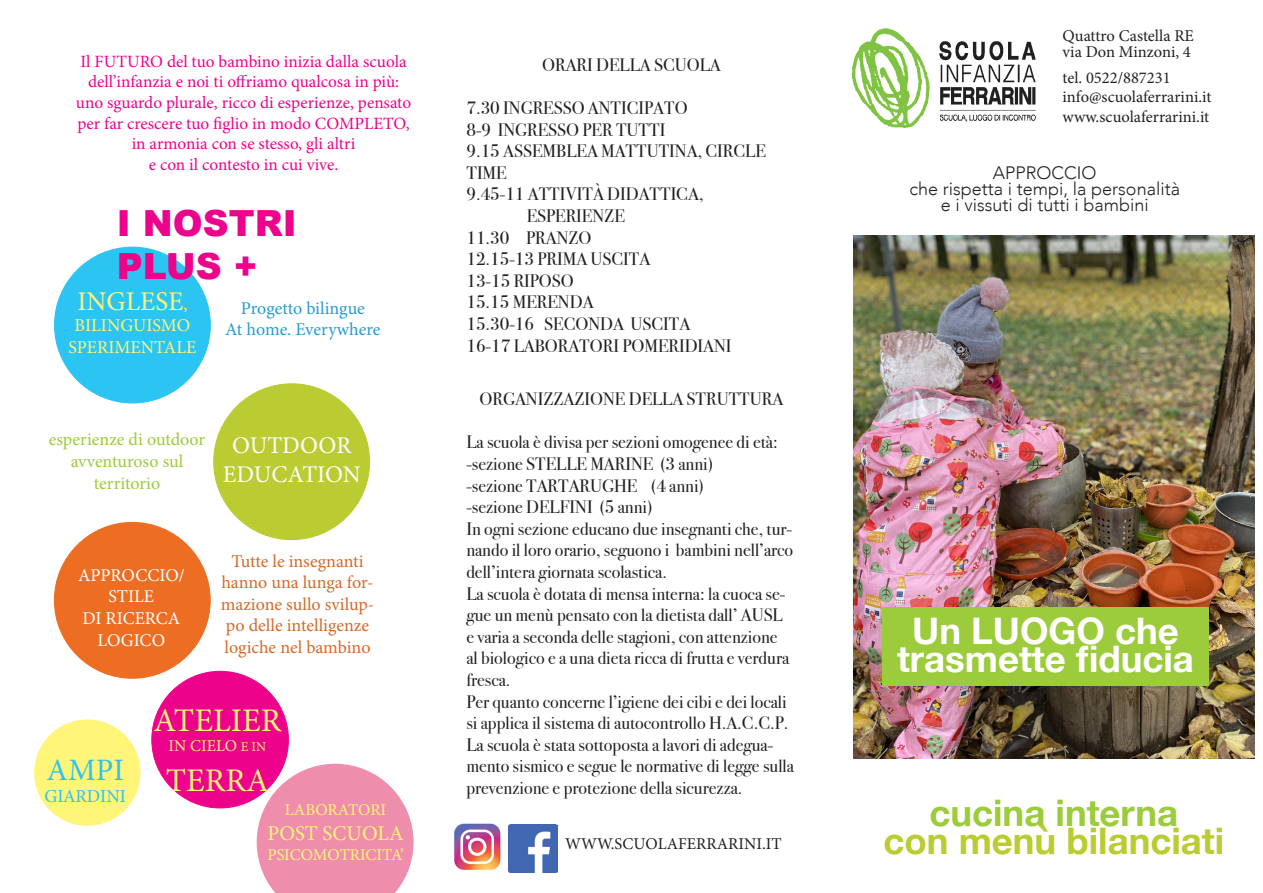
<style>
.page{position:relative;width:1263px;height:893px;background:#fff}
.page>*{position:absolute;margin:0;border:0;box-sizing:border-box;transform-origin:0 0}
.t1{font:700 36.6px "Helvetica Neue";color:#fff}
.t2{font:700 36.6px "Helvetica Neue";color:#bacc32}
.t3{font:700 36.6px "Helvetica Neue";color:#9ccb3b}
.t4{font:900 36px/43.2px "Arial";color:#ed028c}
.t5{font:33px "Minion Pro";color:#fff578}
.t6{font:31.2px "Minion Pro";color:#2bc4f3}
.t7{font:27px "Minion Pro";color:#fff578}
.t8{font:24px "Minion Pro";color:#fff}
.t9{font:21px "Minion Pro";color:#fff578}
.t10{font:18.15px "Minion Pro";color:#2bc4f3}
.t11{font:18px/21.6px "Bodoni Svty Two ITCTT";color:#231f20}
.t12{font:18px/21.6px "Minion Pro";color:#d56929;text-align:center}
.t13{font:300 18px "Avenir";color:#231f20}
.t14{font:18px/21.6px "Minion Pro";color:#9ccb3b;text-align:center}
.t15{font:18px "Minion Pro";letter-spacing:-.005em;color:#259bd7}
.t16{font:18px "Minion Pro";color:#fff}
.t17{font:18px "Minion Pro";color:#fff578}
.t18{font:17.25px/20.7px "Minion Pro";color:#ed028c;text-align:center}
.t19{font:16.5px "Minion Pro";color:#231f20}
.t20{font:16.5px "Minion Pro";color:#fff578}
.s1{font-size:18px}
.s2{font-size:13.5px}
</style>
<div class="page">
<img style="left:454px;top:823px;width:47px;height:48px">
<img style="left:509px;top:824px;width:49px;height:49px">
<div style="left:55px;top:247px;width:155px;height:156px;background:#2bc4f3;border-radius:50%"></div>
<div style="left:214px;top:384px;width:155px;height:156px;background:#bacc32;border-radius:50%"></div>
<div style="left:54px;top:522px;width:156px;height:156px;background:#ed6e23;border-radius:50%"></div>
<div style="left:152px;top:671px;width:136px;height:137px;background:#ed028c;border-radius:50%"></div>
<div style="left:35px;top:720px;width:105px;height:105px;background:#fff578;border-radius:50%"></div>
<svg style="left:257px;top:764px;width:157px;height:129px"></svg>
<img style="left:854px;top:235px;width:400px;height:523px">
<div style="left:882px;top:608px;width:327px;height:78px;background:#9ccb3b"></div>
<img style="left:852px;top:29px;width:183px;height:98px">
<p class="t18" style="left:76px;top:51px;width:337px">Il FUTURO del tuo bambino inizia dalla scuola dell’infanzia e noi ti offriamo qualcosa in più: uno sguardo plurale, ricco di esperienze, pensato per far crescere tuo figlio in modo COMPLETO, in armonia con se stesso, gli altri</p>
<p class="t18" style="left:149px;top:154px;width:191px">e con il contesto in cui vive.</p>
<p class="t4" style="left:117px;top:200px;width:181px">I NOSTRI<br>PLUS +</p>
<p class="t7" style="left:77px;top:283px;width:112px">INGLESE<span class="s1">,</span></p>
<p class="t17" style="left:75px;top:314px;width:117px">BILINGUISMO</p>
<p class="t17" style="left:69px;top:335px;width:129px">SPERIMENTALE</p>
<p class="t15" style="left:241px;top:296px;width:126px">Progetto bilingue</p>
<p class="t15" style="left:225px;top:318px;width:157px">At home. Everywhere</p>
<p class="t14" style="left:49px;top:429px;width:158px">esperienze di outdoor avventuroso sul</p>
<p class="t14" style="left:94px;top:472px;width:68px">territorio</p>
<p class="t8" style="left:232px;top:429px;width:121px">OUTDOOR</p>
<p class="t8" style="left:223px;top:458px;width:139px">EDUCATION</p>
<p class="t16" style="left:78px;top:563px;width:108px">APPROCCIO/</p>
<p class="t16" style="left:109px;top:585px;width:47px">STILE</p>
<p class="t16" style="left:82px;top:606px;width:100px">DI RICERCA</p>
<p class="t16" style="left:98px;top:628px;width:69px">LOGICO</p>
<p class="t12" style="left:221px;top:550px;width:155px">Tutte le insegnanti hanno una lunga for&shy;mazione sullo svilup&shy;po delle intelligenze logiche nel bambino</p>
<p class="t5" style="left:153px;top:699px;width:129px">ATELIER</p>
<p class="t20" style="left:168px;top:735px;width:99px">IN CIELO <span class="s2">E IN</span></p>
<p class="t6" style="left:47px;top:749px;width:79px">AMPI</p>
<p class="t5" style="left:166px;top:758px;width:105px">TERRA</p>
<p class="t10" style="left:44px;top:784px;width:83px">GIARDINI</p>
<p class="t20" style="left:285px;top:799px;width:103px">LABORATORI</p>
<p class="t9" style="left:268px;top:820px;width:137px">POST SCUOLA</p>
<p class="t20" style="left:267px;top:844px;width:138px">PSICOMOTRICITA’</p>
<p class="t11" style="left:542px;top:52px;width:180px">ORARI DELLA SCUOLA</p>
<p class="t11" style="left:466px;top:95px;width:223px">7.30 INGRESSO ANTICIPATO</p>
<p class="t11" style="left:466px;top:117px;width:200px">8-9 INGRESSO PER TUTTI</p>
<p class="t11" style="left:466px;top:138px;width:301px">9.15 ASSEMBLEA MATTUTINA, CIRCLE<br>TIME</p>
<p class="t11" style="left:466px;top:182px;width:239px">9.45-11 ATTIVITÀ DIDATTICA,</p>
<p class="t11" style="left:527px;top:203px;width:100px">ESPERIENZE</p>
<p class="t11" style="left:466px;top:225px;width:127px">11.30 PRANZO</p>
<p class="t11" style="left:466px;top:246px;width:185px">12.15-13 PRIMA USCITA</p>
<p class="t11" style="left:466px;top:268px;width:109px">13-15 RIPOSO</p>
<p class="t11" style="left:466px;top:290px;width:129px">15.15 MERENDA</p>
<p class="t11" style="left:466px;top:311px;width:225px">15.30-16 SECONDA USCITA</p>
<p class="t11" style="left:466px;top:333px;width:267px">16-17 LABORATORI POMERIDIANI</p>
<p class="t11" style="left:479px;top:386px;width:305px">ORGANIZZAZIONE DELLA STRUTTURA</p>
<p class="t11" style="left:466px;top:430px;width:313px">La scuola è divisa per sezioni omogenee di età:</p>
<p class="t11" style="left:466px;top:451px;width:248px">-sezione STELLE MARINE (3 anni)</p>
<p class="t11" style="left:466px;top:473px;width:239px">-sezione TARTARUGHE (4 anni)</p>
<p class="t11" style="left:466px;top:494px;width:188px">-sezione DELFINI (5 anni)</p>
<p class="t11" style="left:466px;top:516px;width:328px;text-align:justify">In ogni sezione educano due insegnanti che, tur&shy;nando il loro orario, seguono i bambini nell’arco dell’intera giornata scolastica.</p>
<p class="t11" style="left:466px;top:581px;width:324px">La scuola è dotata di mensa interna: la cuoca se&shy;gue un menù pensato con la dietista dall’ AUSL e varia a seconda delle stagioni, con attenzione al biologico e a una dieta ricca di frutta e verdura fresca.</p>
<p class="t11" style="left:466px;top:689px;width:329px">Per quanto concerne l’igiene dei cibi e dei locali si applica il sistema di autocontrollo H.A.C.C.P.<br>La scuola è stata sottoposta a lavori di adegua&shy;mento sismico e segue le normative di legge sulla prevenzione e protezione della sicurezza.</p>
<p class="t19" style="left:565px;top:832px;width:218px">WWW.SCUOLAFERRARINI.IT</p>
<p class="t19" style="left:1062px;top:25px;width:133px">Quattro Castella RE</p>
<p class="t19" style="left:1062px;top:41px;width:130px">via Don Minzoni, 4</p>
<p class="t19" style="left:1062px;top:66px;width:110px">tel. 0522/887231</p>
<p class="t19" style="left:1062px;top:86px;width:150px">info@scuolaferrarini.it</p>
<p class="t19" style="left:1062px;top:106px;width:148px">www.scuolaferrarini.it</p>
<p class="t13" style="left:993px;top:162px;width:105px">APPROCCIO</p>
<p class="t13" style="left:909px;top:178px;width:272px">che rispetta i tempi, la personalità</p>
<p class="t13" style="left:941px;top:195px;width:210px">e i vissuti di tutti i bambini</p>
<p class="t1" style="left:912px;top:602px;width:268px">Un LUOGO che</p>
<p class="t1" style="left:897px;top:630px;width:298px">trasmette fiducia</p>
<p class="t3" style="left:929px;top:784px;width:250px">cucina interna</p>
<p class="t2" style="left:883px;top:812px;width:342px">con menù bilanciati</p>
</div>
